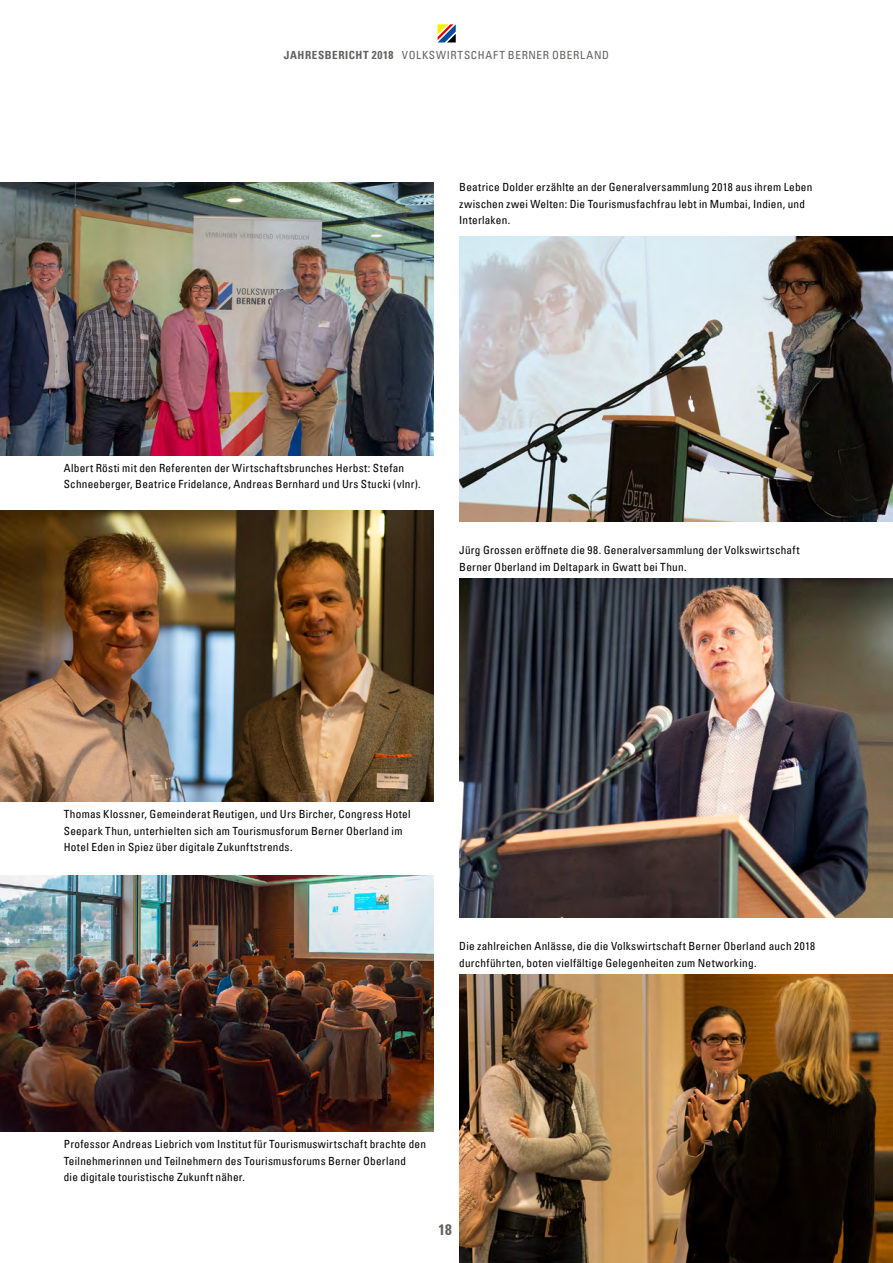
<style>
.page{position:relative;width:893px;height:1263px;background:#fff}
.page>*{position:absolute;margin:0;border:0;box-sizing:border-box;transform-origin:0 0}
.t1{font:700 condensed 15px "Univers LT Pro";color:#626261}
.t2{font:condensed 11.25px/16.5px "Univers LT Pro";letter-spacing:.02em;color:#000}
.t3{font:condensed 11.25px "Univers LT Pro";letter-spacing:.06em;color:#626261}
.s1{font-weight:700}
</style>
<div class="page">
<svg style="left:438px;top:24px;width:17px;height:18px"></svg>
<img style="left:459px;top:236px;width:434px;height:285px">
<img style="left:0;top:510px;width:434px;height:292px">
<img style="left:0;top:183px;width:434px;height:272px">
<img style="left:459px;top:579px;width:434px;height:338px">
<img style="left:0;top:876px;width:434px;height:256px">
<img style="left:459px;top:975px;width:434px;height:288px">
<p class="t3" style="left:284px;top:48px;width:327px"><span class="s1">JAHRESBERICHT 2018</span> VOLKSWIRTSCHAFT BERNER OBERLAND</p>
<p class="t2" style="left:459px;top:178px;width:355px">Beatrice Dolder erzählte an der Generalversammlung 2018 aus ihrem Leben zwischen zwei Welten: Die Tourismusfachfrau lebt in Mumbai, Indien, und<br>Interlaken.</p>
<p class="t2" style="left:64px;top:459px;width:357px">Albert Rösti mit den Referenten der Wirtschaftsbrunches Herbst: Stefan<br>Schneeberger, Beatrice Fridelance, Andreas Bernhard und Urs Stucki (vlnr).</p>
<p class="t2" style="left:459px;top:541px;width:342px">Jürg Grossen eröffnete die 98. Generalversammlung der Volkswirtschaft<br>Berner Oberland im Deltapark in Gwatt bei Thun.</p>
<p class="t2" style="left:64px;top:805px;width:348px">Thomas Klossner, Gemeinderat Reutigen, und Urs Bircher, Congress Hotel<br>Seepark Thun, unterhielten sich am Tourismusforum Berner Oberland im<br>Hotel Eden in Spiez über digitale Zukunftstrends.</p>
<p class="t2" style="left:459px;top:937px;width:358px">Die zahlreichen Anlässe, die die Volkswirtschaft Berner Oberland auch 2018 durchführten, boten vielfältige Gelegenheiten zum Networking.</p>
<p class="t2" style="left:64px;top:1135px;width:364px">Professor Andreas Liebrich vom Institut für Tourismuswirtschaft brachte den<br>Teilnehmerinnen und Teilnehmern des Tourismusforums Berner Oberland<br>die digitale touristische Zukunft näher.</p>
<h1 class="t1" style="left:438px;top:1221px;width:15px">18</h1>
</div>
